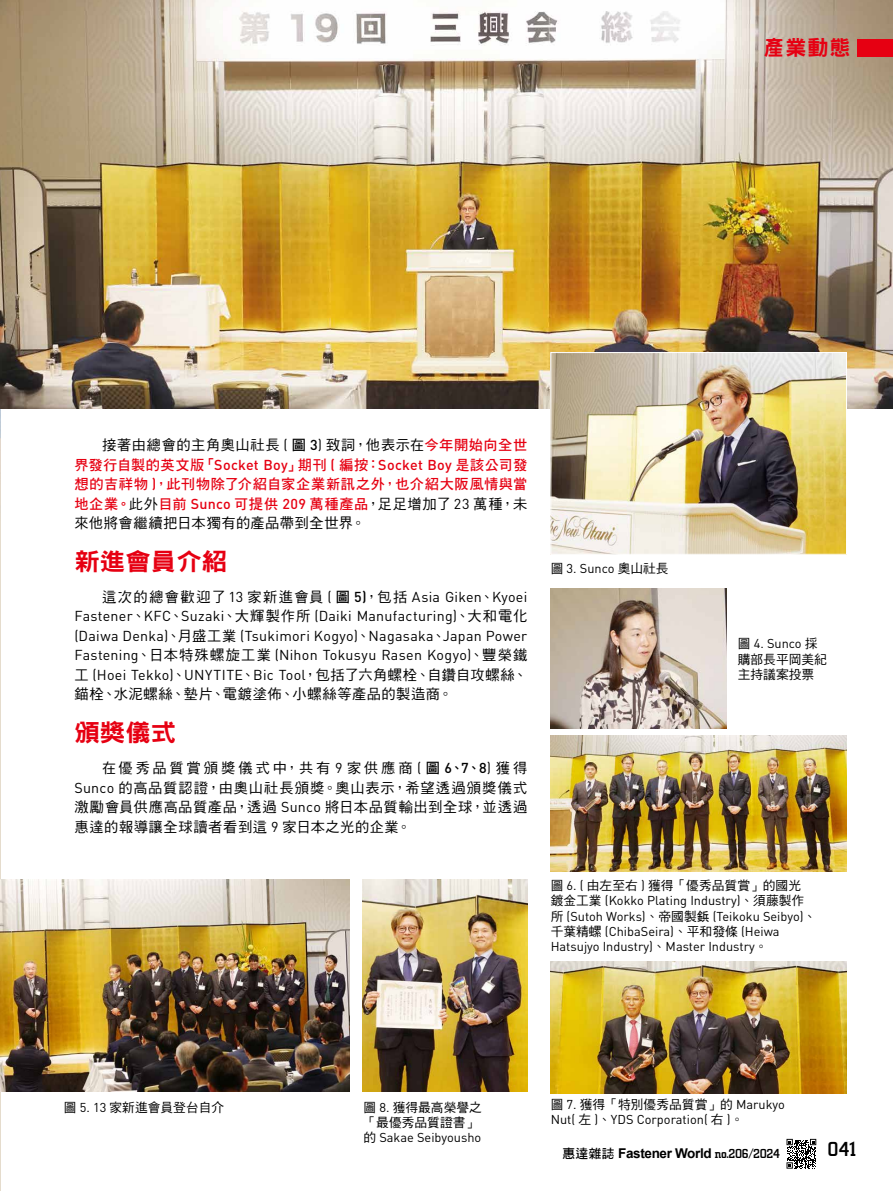
<style>
.page{position:relative;width:893px;height:1191px;background:#fff}
.page>*{position:absolute;margin:0;border:0;box-sizing:border-box;transform-origin:0 0}
.t1{font:24.15px "DF Hei Std W9";color:#e60012;scale:1.05 1}
.t2{font:21px "DF Hei Std W9";color:#e60012}
.t3{font:500 21px "City D";color:#000}
.t4{font:14.25px/19.5px "DF Hei Std W5";letter-spacing:.04em;color:#000;text-align:justify}
.t5{font:14.25px/19.5px "DIN Pro";letter-spacing:.02em;color:#000;text-align:justify}
.t6{font:14.25px/19.5px "DF Hei Std W7";letter-spacing:.04em;color:#e60012;text-align:justify}
.t7{font:14.25px "DF Hei Std W5";letter-spacing:.095em;color:#000}
.t8{font:700 13.5px "Arial";letter-spacing:-.025em;color:#000}
.t9{font:12.75px/15.3px "DIN Pro";color:#000}
.t10{font:12.75px/15.3px "DF Hei Std W5";color:#000}
.s1{font-family:"DIN Pro"}
.s2{font-family:"DF Hei Std W7"}
.s3{font-family:"DIN Pro";font-weight:500}
.s4{font-family:"DF Hei Std W7";color:#e60012}
.s5{font-family:"DF Hei Std W5";color:#000}
.s6{font-family:"DIN Pro";color:#000}
.s7{font-family:"DF Hei Std W5"}
.s8{font-family:"MS P Gothic"}
.s9{font-family:"DF Hei Std W7";font-weight:400;font-size:12.75px}
.s10{font-family:"City D";font-weight:500}
</style>
<div class="page">
<hr style="left:0;top:0;width:1px;height:1191px;background:#e5dccd">
<img style="left:0;top:0;width:1px;height:439px">
<img style="left:1px;top:0;width:892px;height:408px">
<div style="left:857px;top:40px;width:36px;height:17px;background:#e60012"></div>
<svg style="left:786px;top:1138px;width:30px;height:30px"></svg>
<img style="left:553px;top:354px;width:292px;height:198px">
<div style="left:551px;top:352px;width:296px;height:202px;border:1px solid #fff"></div>
<img style="left:551px;top:588px;width:176px;height:140px">
<img style="left:551px;top:735px;width:296px;height:136px">
<img style="left:551px;top:961px;width:296px;height:132px">
<img style="left:1px;top:879px;width:348px;height:212px">
<img style="left:362px;top:879px;width:165px;height:212px">
<h2 class="t2" style="left:763px;top:36px;width:89px">產業動態</h2>
<p class="t4" style="left:102px;top:435px;width:427px">接著由總會的主角奧山社長 <span class="s1">(</span> <span class="s2">圖</span> <span class="s3">3</span><span class="s1">)</span> 致詞，他表示在<span class="s4">今年開始向全世</span></p>
<p class="t6" style="left:74px;top:455px;width:454px">界發行自製的英文版「<span class="s3">Socket Boy</span>」期刊 <span class="s3">(</span> 編按：<span class="s3">Socket Boy</span> 是該公司發想的吉祥物 <span class="s3">)</span>，此刊物除了介紹自家企業新訊之外，也介紹大阪風情與當地企業。<span class="s5">此外</span>目前 <span class="s3">Sunco</span> 可提供 <span class="s3">209</span> 萬種產品<span class="s5">，足足增加了</span> <span class="s6">23</span> <span class="s5">萬種，未</span></p>
<p class="t4" style="left:74px;top:513px;width:292px">來他將會繼續把日本獨有的產品帶到全世界。</p>
<h1 class="t1" style="left:74px;top:548px;width:147px">新進會員介紹</h1>
<p class="t7" style="left:102px;top:589px;width:427px">這次的總會歡迎了 <span class="s1">13</span> 家新進會員 <span class="s1">(</span> <span class="s2">圖</span> <span class="s3">5)</span>，包括 <span class="s1">Asia Giken</span>、<span class="s1">Kyoei</span></p>
<p class="t5" style="left:74px;top:606px;width:454px">Fastener<span class="s7">、</span>KFC<span class="s7">、</span>Suzaki<span class="s7">、大輝製作所</span> (Daiki Manufacturing)<span class="s7">、大和電化</span>(Daiwa Denka)<span class="s7">、月盛工業</span> (Tsukimori Kogyo)<span class="s7">、</span>Nagasaka<span class="s7">、</span>Japan Power Fastening<span class="s7">、日本特殊螺旋工業</span> (Nihon Tokusyu Rasen Kogyo)<span class="s7">、豐榮鐵工</span> (Hoei Tekko)<span class="s7">、</span>UNYTITE<span class="s7">、</span>Bic Tool<span class="s7">，包括了六角螺栓、自鑽自攻螺絲、</span></p>
<p class="t4" style="left:74px;top:684px;width:380px">錨栓、水泥螺絲、墊片、電鍍塗佈、小螺絲等產品的製造商。</p>
<h1 class="t1" style="left:74px;top:719px;width:99px">頒獎儀式</h1>
<p class="t4" style="left:74px;top:758px;width:454px;text-indent:28px">在優秀品質賞頒獎儀式中，共有 <span class="s1">9</span> 家供應商 <span class="s1">(</span> <span class="s2">圖</span> <span class="s3">6</span><span class="s2">、</span><span class="s3">7</span><span class="s2">、</span><span class="s3">8</span><span class="s1">)</span> 獲得<span class="s1">Sunco</span> 的高品質認證，由奧山社長頒獎。奧山表示，希望透過頒獎儀式激勵會員供應高品質產品，透過 <span class="s1">Sunco</span> 將日本品質輸出到全球，並透過惠達的報導讓全球讀者看到這 <span class="s1">9</span> 家日本之光的企業。</p>
<p class="t9" style="left:551px;top:560px;width:120px"><span class="s7">圖</span> 3. Sunco <span class="s7">奧山社長</span></p>
<p class="t9" style="left:738px;top:635px;width:81px"><span class="s7">圖</span> 4. Sunco <span class="s7">採</span></p>
<p class="t10" style="left:738px;top:651px;width:91px">購部長平岡美紀主持議案投票</p>
<p class="t10" style="left:551px;top:877px;width:252px">圖 <span class="s1">6. (</span> 由左至右 <span class="s1">)</span> 獲得「優秀品質賞」的國光</p>
<p class="t9" style="left:551px;top:892px;width:267px"><span class="s7">鍍金工業</span> (Kokko Plating Industry)<span class="s7">、須藤製作所</span> (Sutoh Works)<span class="s7">、帝國製</span><span class="s8">鋲</span> (Teikoku Seibyo)<span class="s7">、千葉精螺</span> (ChibaSeira)<span class="s7">、平和發條</span> (Heiwa Hatsujyo Industry)<span class="s7">、</span>Master Industry<span class="s7">。</span></p>
<p class="t10" style="left:64px;top:1099px;width:162px">圖 <span class="s1">5. 13</span> 家新進會員登台自介</p>
<p class="t10" style="left:363px;top:1099px;width:120px">圖 <span class="s1">8.</span> 獲得最高榮譽之「最優秀品質證書」</p>
<p class="t9" style="left:363px;top:1129px;width:119px"><span class="s7">的</span> Sakae Seibyousho</p>
<p class="t10" style="left:551px;top:1096px;width:236px">圖 <span class="s1">7.</span> 獲得「特別優秀品質賞」的 <span class="s1">Marukyo</span></p>
<p class="t9" style="left:551px;top:1111px;width:194px">Nut( <span class="s7">左</span> )<span class="s7">、</span>YDS Corporation( <span class="s7">右</span> )<span class="s7">。</span></p>
<p class="t8" style="left:562px;top:1143px;width:219px"><span class="s9">惠達雜誌</span> Fastener World <span class="s10">no.206/2024</span></p>
<h2 class="t3" style="left:827px;top:1138px;width:30px">041</h2>
</div>
